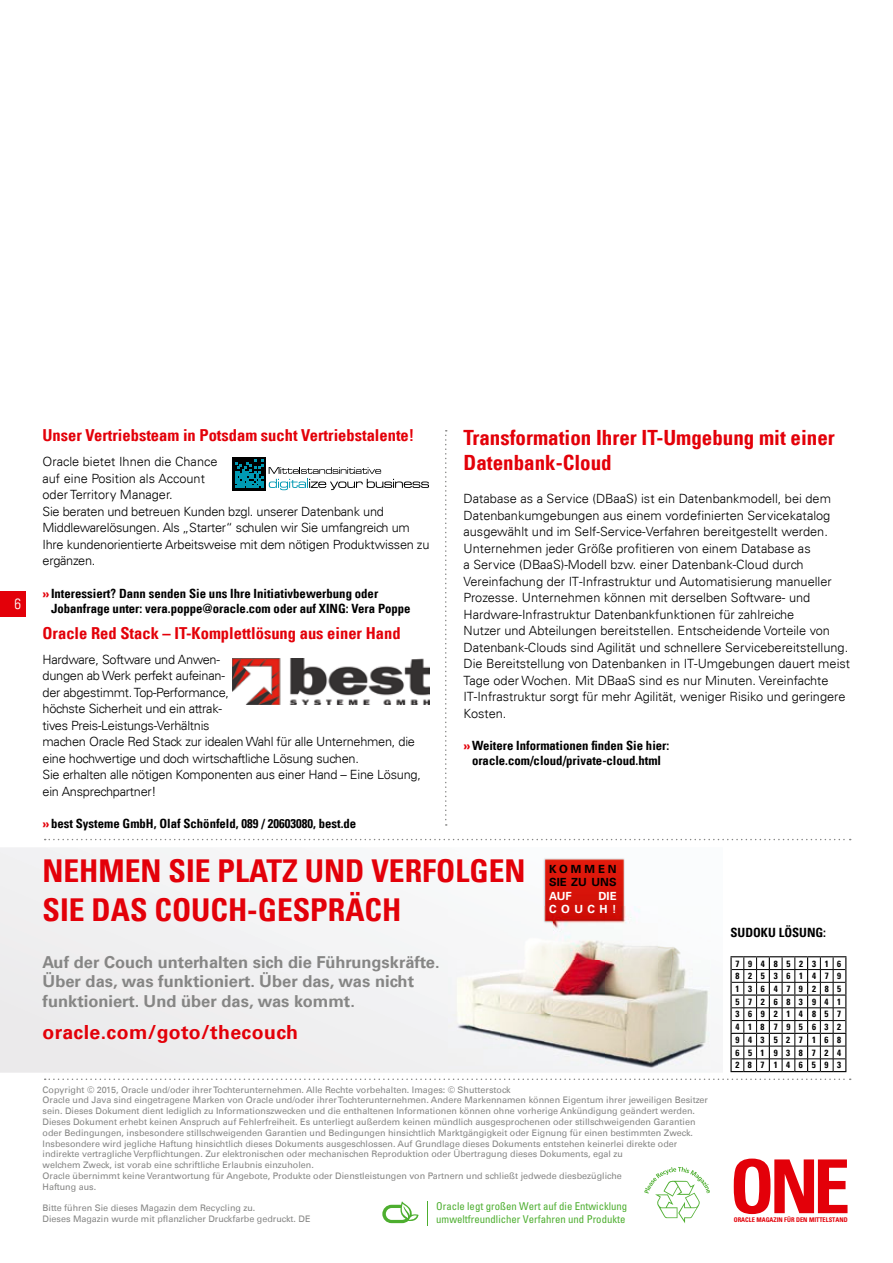
<style>
.page{position:relative;width:893px;height:1263px;background:#fff}
.page>*{position:absolute;margin:0;border:0;box-sizing:border-box;transform-origin:0 0}
.t1{font:700 condensed 31.5px/38.8px "Univers LT";color:#e30009}
.t2{font:700 condensed 21px/25.2px "Univers LT";color:#e30009}
.t3{font:700 19.5px "Univers LT";letter-spacing:.02em;color:#e30009}
.t4{font:700 16.5px/19.8px "Univers LT";color:#868685}
.t5{font:700 condensed 16.5px "Univers LT";color:#e30009}
.t6{font:300 condensed 15px "Univers LT";color:#fff}
.t7{font:300 12.75px/16.5px "Univers LT";color:#000}
.t8{font:300 12.75px/16.5px "Univers LT";letter-spacing:-.02em;color:#000}
.t9{font:700 condensed 12.75px/15.3px "Univers LT";color:#000}
.t10{font:700 11.25px/13.5px "Univers LT";letter-spacing:.105em;color:#000}
.t11{font:700 11.25px/13.5px "Univers LT";letter-spacing:.4em;color:#fff;text-align:right}
.t12{font:700 11.25px "Univers LT";letter-spacing:.2em;color:#fff}
.t13{font:condensed 10.8px/12.9px "Univers LT Std";color:#4dae2f}
.t14{font:9px/10.8px "Univers LT";color:#868685}
.t15{font:700 condensed 9px/12.8px "Univers LT";letter-spacing:.95em;color:#000;text-align:justify}
.t16{font:700 condensed 6.45px "Univers";color:#e30009}
.s1{font-stretch:normal;color:#e30009}
</style>
<div class="page">
<svg style="left:445px;top:430px;width:2px;height:396px"></svg>
<svg style="left:45px;top:1078px;width:806px;height:2px"></svg>
<svg style="left:45px;top:839px;width:806px;height:1px"></svg>
<svg style="left:644px;top:1167px;width:66px;height:56px"></svg>
<div style="left:0;top:848px;width:708px;height:225px;background:#f0f0f1"></div>
<img style="left:449px;top:853px;width:261px;height:215px">
<svg style="left:730px;top:956px;width:116px;height:116px"></svg>
<img style="left:233px;top:658px;width:196px;height:46px">
<div style="left:232px;top:457px;width:34px;height:33px;background:#000"></div>
<svg style="left:235px;top:460px;width:28px;height:28px"></svg>
<svg style="left:269px;top:467px;width:160px;height:23px"></svg>
<svg style="left:734px;top:1158px;width:113px;height:56px"></svg>
<div style="left:0;top:591px;width:26px;height:26px;background:#e30009"></div>
<svg style="left:382px;top:1201px;width:37px;height:22px"></svg>
<h3 class="t6" style="left:15px;top:595px;width:8px">6</h3>
<h3 class="t5" style="left:43px;top:425px;width:373px">Unser Vertriebsteam in Potsdam sucht Vertriebstalente!</h3>
<p class="t8" style="left:43px;top:454px;width:388px">Oracle bietet Ihnen die Chance<br>auf eine Position als Account<br>oder Territory Manager.<br>Sie beraten und betreuen Kunden bzgl. unserer Datenbank und Middlewarelösungen. Als „Starter“ schulen wir Sie umfangreich um Ihre kundenorientierte Arbeitsweise mit dem nötigen Produktwissen zu ergänzen.</p>
<h3 class="t9" style="left:51px;top:585px;width:361px;text-indent:-9px"><span class="s1">»</span>Interessiert? Dann senden Sie uns Ihre Initiativbewerbung oder<br>Jobanfrage unter: vera.poppe@oracle.com oder auf XING: Vera Poppe</h3>
<h3 class="t5" style="left:43px;top:623px;width:360px">Oracle Red Stack – IT-Komplettlösung aus einer Hand</h3>
<p class="t8" style="left:43px;top:651px;width:380px">Hardware, Software und Anwen-<br>dungen ab Werk perfekt aufeinan-<br>der abgestimmt. Top-Performance,<br>höchste Sicherheit und ein attrak-<br>tives Preis-Leistungs-Verhältnis<br>machen Oracle Red Stack zur idealen Wahl für alle Unternehmen, die eine hochwertige und doch wirtschaftliche Lösung suchen.<br>Sie erhalten alle nötigen Komponenten aus einer Hand – Eine Lösung, ein Ansprechpartner!</p>
<h3 class="t9" style="left:43px;top:816px;width:315px"><span class="s1">»</span>best Systeme GmbH, Olaf Schönfeld, 089 / 20603080, best.de</h3>
<h2 class="t2" style="left:463px;top:424px;width:373px">Transformation Ihrer IT-Umgebung mit einer<br>Datenbank-Cloud</h2>
<p class="t7" style="left:463px;top:491px;width:388px">Database as a Service (DBaaS) ist ein Datenbankmodell, bei dem Datenbankumgebungen aus einem vordefinierten Servicekatalog ausgewählt und im Self-Service-Verfahren bereitgestellt werden.<br>Unternehmen jeder Größe profitieren von einem Database as<br>a Service (DBaaS)-Modell bzw. einer Datenbank-Cloud durch Vereinfachung der IT-Infrastruktur und Automatisierung manueller Prozesse. Unternehmen können mit derselben Software- und Hardware-Infrastruktur Datenbankfunktionen für zahlreiche<br>Nutzer und Abteilungen bereitstellen. Entscheidende Vorteile von Datenbank-Clouds sind Agilität und schnellere Servicebereitstellung.<br>Die Bereitstellung von Datenbanken in IT-Umgebungen dauert meist Tage oder Wochen. Mit DBaaS sind es nur Minuten. Vereinfachte IT-Infrastruktur sorgt für mehr Agilität, weniger Risiko und geringere Kosten.</p>
<h3 class="t9" style="left:463px;top:738px;width:207px;text-align:center"><span class="s1">»</span>Weitere Informationen finden Sie hier: oracle.com/cloud/private-cloud.html</h3>
<h1 class="t1" style="left:43px;top:851px;width:484px">NEHMEN SIE PLATZ UND VERFOLGEN<br>SIE DAS COUCH-GESPRÄCH</h1>
<p class="t10" style="left:549px;top:862px;width:69px">KOMMEN<br>SIE ZU UNS</p>
<p class="t11" style="left:549px;top:889px;width:69px">DIE<br>COUCH!</p>
<p class="t12" style="left:549px;top:889px;width:24px">AUF</p>
<h3 class="t4" style="left:43px;top:952px;width:399px">Auf der Couch unterhalten sich die Führungskräfte.<br>Über das, was funktioniert. Über das, was nicht funktioniert. Und über das, was kommt.</h3>
<h3 class="t3" style="left:43px;top:1021px;width:257px">oracle.com/goto/thecouch</h3>
<h3 class="t9" style="left:730px;top:925px;width:97px">SUDOKU LÖSUNG:</h3>
<p class="t15" style="left:735px;top:957px;width:107px">794852316<br>825361479<br>136479285<br>572683941<br>369214857<br>418795632<br>943527168<br>651938724<br>287146593</p>
<p class="t14" style="left:43px;top:1084px;width:667px">Copyright © 2015, Oracle und/oder ihrer Tochterunternehmen. Alle Rechte vorbehalten. Images: © Shutterstock<br>Oracle und Java sind eingetragene Marken von Oracle und/oder ihrer Tochterunternehmen. Andere Markennamen können Eigentum ihrer jeweiligen Besitzer sein. Dieses Dokument dient lediglich zu Informationszwecken und die enthaltenen Informationen können ohne vorherige Ankündigung geändert werden.<br>Dieses Dokument erhebt keinen Anspruch auf Fehlerfreiheit. Es unterliegt außerdem keinen mündlich ausgesprochenen oder stillschweigenden Garantien oder Bedingungen, insbesondere stillschweigenden Garantien und Bedingungen hinsichtlich Marktgängigkeit oder Eignung für einen bestimmten Zweck.<br>Insbesondere wird jegliche Haftung hinsichtlich dieses Dokuments ausgeschlossen. Auf Grundlage dieses Dokuments entstehen keinerlei direkte oder indirekte vertragliche Verpflichtungen. Zur elektronischen oder mechanischen Reproduktion oder Übertragung dieses Dokuments, egal zu<br>welchem Zweck, ist vorab eine schriftliche Erlaubnis einzuholen.<br>Oracle übernimmt keine Verantwortung für Angebote, Produkte oder Dienstleistungen von Partnern und schließt jedwede diesbezügliche<br>Haftung aus.</p>
<p class="t14" style="left:43px;top:1203px;width:269px">Bitte führen Sie dieses Magazin dem Recycling zu.<br>Dieses Magazin wurde mit pflanzlicher Druckfarbe gedruckt. DE</p>
<p class="t16" style="left:734px;top:1216px;width:115px">ORACLE MAGAZIN FÜR DEN MITTELSTAND</p>
<p class="t13" style="left:436px;top:1200px;width:193px">Oracle legt großen Wert auf die Entwicklung umweltfreundlicher Verfahren und Produkte</p>
</div>
